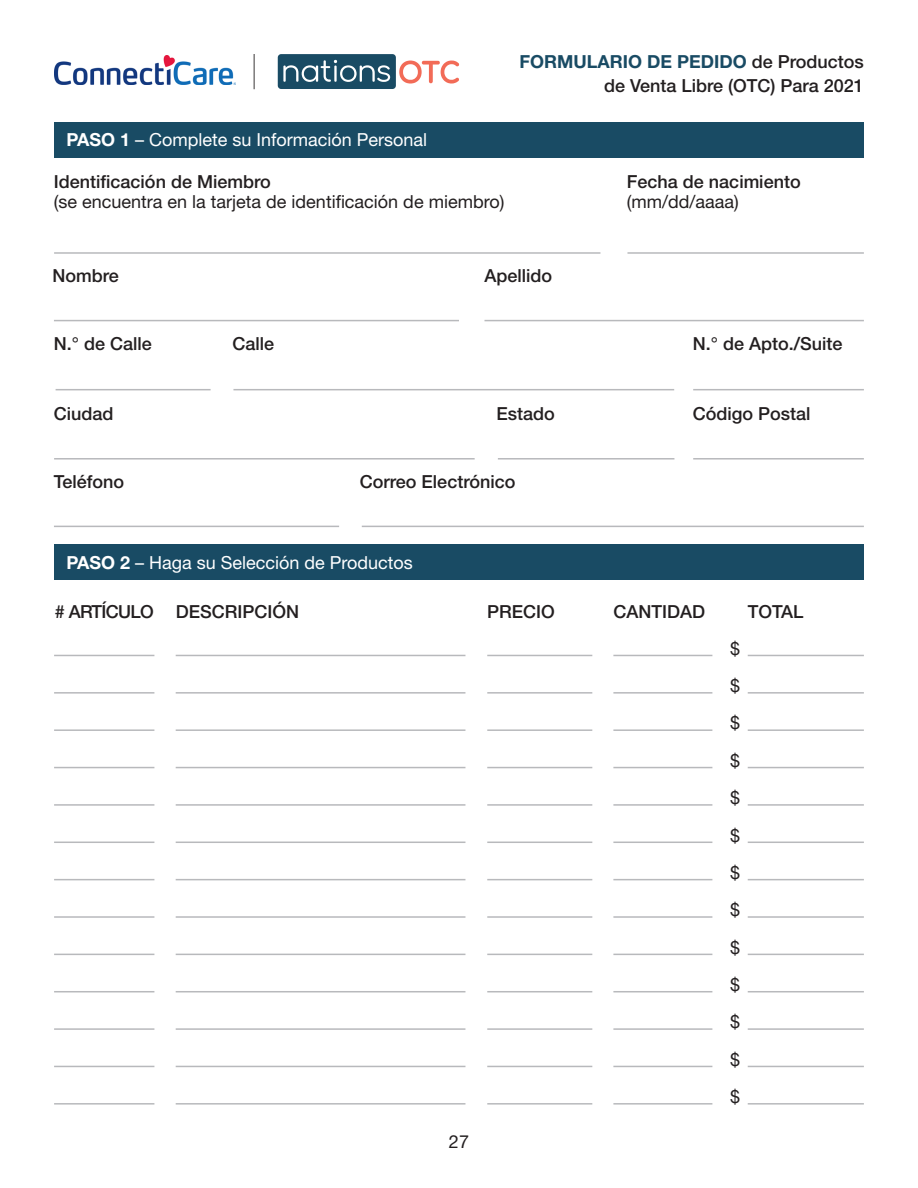
<style>
.page{position:relative;width:918px;height:1188px;background:#fff}
.page>*{position:absolute;margin:0;border:0;box-sizing:border-box;transform-origin:0 0}
.Heading_2_-_left{font:500 18px "Helvetica Neue LT Std";color:#231f20}
.Heading_2_-_left-2{font:18px "Helvetica Neue LT Std";color:#231f20}
.t1{font:18px "Helvetica Neue LT Std";color:#fff}
.t2{font:700 18px "Helvetica Neue LT Std";color:#194b64}
.Heading_2_-_left-3{font:500 18px "Helvetica Neue LT Std";letter-spacing:-.04em;color:#231f20}
.s1{font-weight:500;color:#231f20}
.s2{font-weight:700}
</style>
<div class="page">
<hr style="left:54px;top:252px;width:546px;height:2px;background:#b8b9bc">
<hr style="left:627px;top:252px;width:237px;height:2px;background:#b8b9bc">
<hr style="left:485px;top:320px;width:379px;height:1px;background:#b8b9bc">
<hr style="left:54px;top:320px;width:405px;height:1px;background:#b8b9bc">
<hr style="left:54px;top:526px;width:285px;height:1px;background:#b8b9bc">
<hr style="left:362px;top:526px;width:502px;height:1px;background:#b8b9bc">
<hr style="left:54px;top:458px;width:421px;height:2px;background:#b8b9bc">
<hr style="left:498px;top:458px;width:176px;height:2px;background:#b8b9bc">
<hr style="left:693px;top:458px;width:171px;height:2px;background:#b8b9bc">
<hr style="left:56px;top:389px;width:155px;height:1px;background:#b8b9bc">
<hr style="left:693px;top:389px;width:171px;height:1px;background:#b8b9bc">
<hr style="left:233px;top:389px;width:441px;height:1px;background:#b8b9bc">
<div style="left:54px;top:545px;width:810px;height:35px;background:#194b64"></div>
<div style="left:54px;top:122px;width:810px;height:36px;background:#194b64"></div>
<hr style="left:54px;top:655px;width:100px;height:1px;background:#b8b9bc">
<hr style="left:54px;top:692px;width:100px;height:2px;background:#b8b9bc">
<hr style="left:54px;top:729px;width:100px;height:2px;background:#b8b9bc">
<hr style="left:54px;top:767px;width:100px;height:1px;background:#b8b9bc">
<hr style="left:54px;top:804px;width:100px;height:2px;background:#b8b9bc">
<hr style="left:54px;top:842px;width:100px;height:1px;background:#b8b9bc">
<hr style="left:54px;top:879px;width:100px;height:1px;background:#b8b9bc">
<hr style="left:54px;top:916px;width:100px;height:2px;background:#b8b9bc">
<hr style="left:54px;top:954px;width:100px;height:1px;background:#b8b9bc">
<hr style="left:176px;top:655px;width:289px;height:1px;background:#b8b9bc">
<hr style="left:176px;top:692px;width:289px;height:2px;background:#b8b9bc">
<hr style="left:176px;top:729px;width:289px;height:2px;background:#b8b9bc">
<hr style="left:176px;top:767px;width:289px;height:1px;background:#b8b9bc">
<hr style="left:176px;top:804px;width:289px;height:2px;background:#b8b9bc">
<hr style="left:176px;top:842px;width:289px;height:1px;background:#b8b9bc">
<hr style="left:176px;top:879px;width:289px;height:1px;background:#b8b9bc">
<hr style="left:176px;top:916px;width:289px;height:2px;background:#b8b9bc">
<hr style="left:176px;top:954px;width:289px;height:1px;background:#b8b9bc">
<hr style="left:487px;top:655px;width:105px;height:1px;background:#b8b9bc">
<hr style="left:487px;top:692px;width:105px;height:2px;background:#b8b9bc">
<hr style="left:487px;top:729px;width:105px;height:2px;background:#b8b9bc">
<hr style="left:487px;top:767px;width:105px;height:1px;background:#b8b9bc">
<hr style="left:487px;top:804px;width:105px;height:2px;background:#b8b9bc">
<hr style="left:487px;top:842px;width:105px;height:1px;background:#b8b9bc">
<hr style="left:487px;top:879px;width:105px;height:1px;background:#b8b9bc">
<hr style="left:487px;top:916px;width:105px;height:2px;background:#b8b9bc">
<hr style="left:487px;top:954px;width:105px;height:1px;background:#b8b9bc">
<hr style="left:613px;top:655px;width:99px;height:1px;background:#b8b9bc">
<hr style="left:748px;top:655px;width:116px;height:1px;background:#b8b9bc">
<hr style="left:613px;top:692px;width:99px;height:2px;background:#b8b9bc">
<hr style="left:748px;top:692px;width:116px;height:2px;background:#b8b9bc">
<hr style="left:613px;top:729px;width:99px;height:2px;background:#b8b9bc">
<hr style="left:748px;top:729px;width:116px;height:2px;background:#b8b9bc">
<hr style="left:613px;top:767px;width:99px;height:1px;background:#b8b9bc">
<hr style="left:748px;top:767px;width:116px;height:1px;background:#b8b9bc">
<hr style="left:613px;top:804px;width:99px;height:2px;background:#b8b9bc">
<hr style="left:748px;top:804px;width:116px;height:2px;background:#b8b9bc">
<hr style="left:613px;top:842px;width:99px;height:1px;background:#b8b9bc">
<hr style="left:748px;top:842px;width:116px;height:1px;background:#b8b9bc">
<hr style="left:613px;top:879px;width:99px;height:1px;background:#b8b9bc">
<hr style="left:748px;top:879px;width:116px;height:1px;background:#b8b9bc">
<hr style="left:613px;top:916px;width:99px;height:2px;background:#b8b9bc">
<hr style="left:748px;top:916px;width:116px;height:2px;background:#b8b9bc">
<hr style="left:613px;top:954px;width:99px;height:1px;background:#b8b9bc">
<hr style="left:748px;top:954px;width:116px;height:1px;background:#b8b9bc">
<hr style="left:54px;top:991px;width:100px;height:1px;background:#b8b9bc">
<hr style="left:176px;top:991px;width:289px;height:1px;background:#b8b9bc">
<hr style="left:487px;top:991px;width:105px;height:1px;background:#b8b9bc">
<hr style="left:613px;top:991px;width:99px;height:1px;background:#b8b9bc">
<hr style="left:748px;top:991px;width:116px;height:1px;background:#b8b9bc">
<hr style="left:54px;top:1028px;width:100px;height:2px;background:#b8b9bc">
<hr style="left:176px;top:1028px;width:289px;height:2px;background:#b8b9bc">
<hr style="left:487px;top:1028px;width:105px;height:2px;background:#b8b9bc">
<hr style="left:613px;top:1028px;width:99px;height:2px;background:#b8b9bc">
<hr style="left:748px;top:1028px;width:116px;height:2px;background:#b8b9bc">
<hr style="left:54px;top:1066px;width:100px;height:1px;background:#b8b9bc">
<hr style="left:176px;top:1066px;width:289px;height:1px;background:#b8b9bc">
<hr style="left:487px;top:1066px;width:105px;height:1px;background:#b8b9bc">
<hr style="left:613px;top:1066px;width:99px;height:1px;background:#b8b9bc">
<hr style="left:748px;top:1066px;width:116px;height:1px;background:#b8b9bc">
<hr style="left:54px;top:1103px;width:100px;height:2px;background:#b8b9bc">
<hr style="left:176px;top:1103px;width:289px;height:2px;background:#b8b9bc">
<hr style="left:487px;top:1103px;width:105px;height:2px;background:#b8b9bc">
<hr style="left:613px;top:1103px;width:99px;height:2px;background:#b8b9bc">
<hr style="left:748px;top:1103px;width:116px;height:2px;background:#b8b9bc">
<hr style="left:254px;top:54px;width:1px;height:35px;background:#231f20">
<svg style="left:399px;top:61px;width:60px;height:23px"></svg>
<div style="left:278px;top:54px;width:118px;height:35px;background:#194b64;border-radius:3px"></div>
<svg style="left:283px;top:60px;width:107px;height:22px"></svg>
<img style="left:54px;top:55px;width:182px;height:30px">
<p class="t2" style="left:520px;top:51px;width:346px">FORMULARIO DE PEDIDO <span class="s1">de Productos</span></p>
<p class="Heading_2_-_left" style="left:604px;top:75px;width:261px">de Venta Libre (OTC) Para 2021</p>
<p class="t1" style="left:66px;top:129px;width:362px"><span class="s2">PASO 1</span> – Complete su Información Personal</p>
<p class="Heading_2_-_left" style="left:54px;top:171px;width:218px">Identificación de Miembro</p>
<p class="Heading_2_-_left" style="left:627px;top:171px;width:175px">Fecha de nacimiento</p>
<p class="Heading_2_-_left-2" style="left:54px;top:191px;width:452px">(se encuentra en la tarjeta de identificación de miembro)</p>
<p class="Heading_2_-_left-2" style="left:627px;top:191px;width:114px">(mm/dd/aaaa)</p>
<p class="Heading_2_-_left" style="left:52px;top:265px;width:68px">Nombre</p>
<p class="Heading_2_-_left" style="left:484px;top:265px;width:69px">Apellido</p>
<p class="Heading_2_-_left" style="left:54px;top:333px;width:99px">N.° de Calle</p>
<p class="Heading_2_-_left" style="left:232px;top:333px;width:43px">Calle</p>
<p class="Heading_2_-_left" style="left:693px;top:333px;width:151px">N.° de Apto./Suite</p>
<p class="Heading_2_-_left" style="left:54px;top:402px;width:61px">Ciudad</p>
<p class="Heading_2_-_left" style="left:496px;top:402px;width:60px">Estado</p>
<p class="Heading_2_-_left" style="left:693px;top:402px;width:119px">Código Postal</p>
<p class="Heading_2_-_left" style="left:54px;top:471px;width:72px">Teléfono</p>
<p class="Heading_2_-_left" style="left:360px;top:471px;width:157px">Correo Electrónico</p>
<p class="t1" style="left:66px;top:552px;width:348px"><span class="s2">PASO 2</span> – Haga su Selección de Productos</p>
<p class="Heading_2_-_left-3" style="left:55px;top:601px;width:100px"># ARTÍCULO</p>
<p class="Heading_2_-_left" style="left:176px;top:601px;width:125px">DESCRIPCIÓN</p>
<p class="Heading_2_-_left" style="left:487px;top:601px;width:69px">PRECIO</p>
<p class="Heading_2_-_left" style="left:613px;top:601px;width:93px">CANTIDAD</p>
<p class="Heading_2_-_left" style="left:748px;top:601px;width:57px">TOTAL</p>
<p class="Heading_2_-_left-2" style="left:730px;top:638px;width:12px">$</p>
<p class="Heading_2_-_left-2" style="left:730px;top:675px;width:12px">$</p>
<p class="Heading_2_-_left-2" style="left:730px;top:712px;width:12px">$</p>
<p class="Heading_2_-_left-2" style="left:730px;top:750px;width:12px">$</p>
<p class="Heading_2_-_left-2" style="left:730px;top:787px;width:12px">$</p>
<p class="Heading_2_-_left-2" style="left:730px;top:824px;width:12px">$</p>
<p class="Heading_2_-_left-2" style="left:730px;top:862px;width:12px">$</p>
<p class="Heading_2_-_left-2" style="left:730px;top:899px;width:12px">$</p>
<p class="Heading_2_-_left-2" style="left:730px;top:936px;width:12px">$</p>
<p class="Heading_2_-_left-2" style="left:730px;top:974px;width:12px">$</p>
<p class="Heading_2_-_left-2" style="left:730px;top:1011px;width:12px">$</p>
<p class="Heading_2_-_left-2" style="left:730px;top:1049px;width:12px">$</p>
<p class="Heading_2_-_left-2" style="left:730px;top:1086px;width:12px">$</p>
<p class="Heading_2_-_left-2" style="left:449px;top:1131px;width:22px">27</p>
</div>
